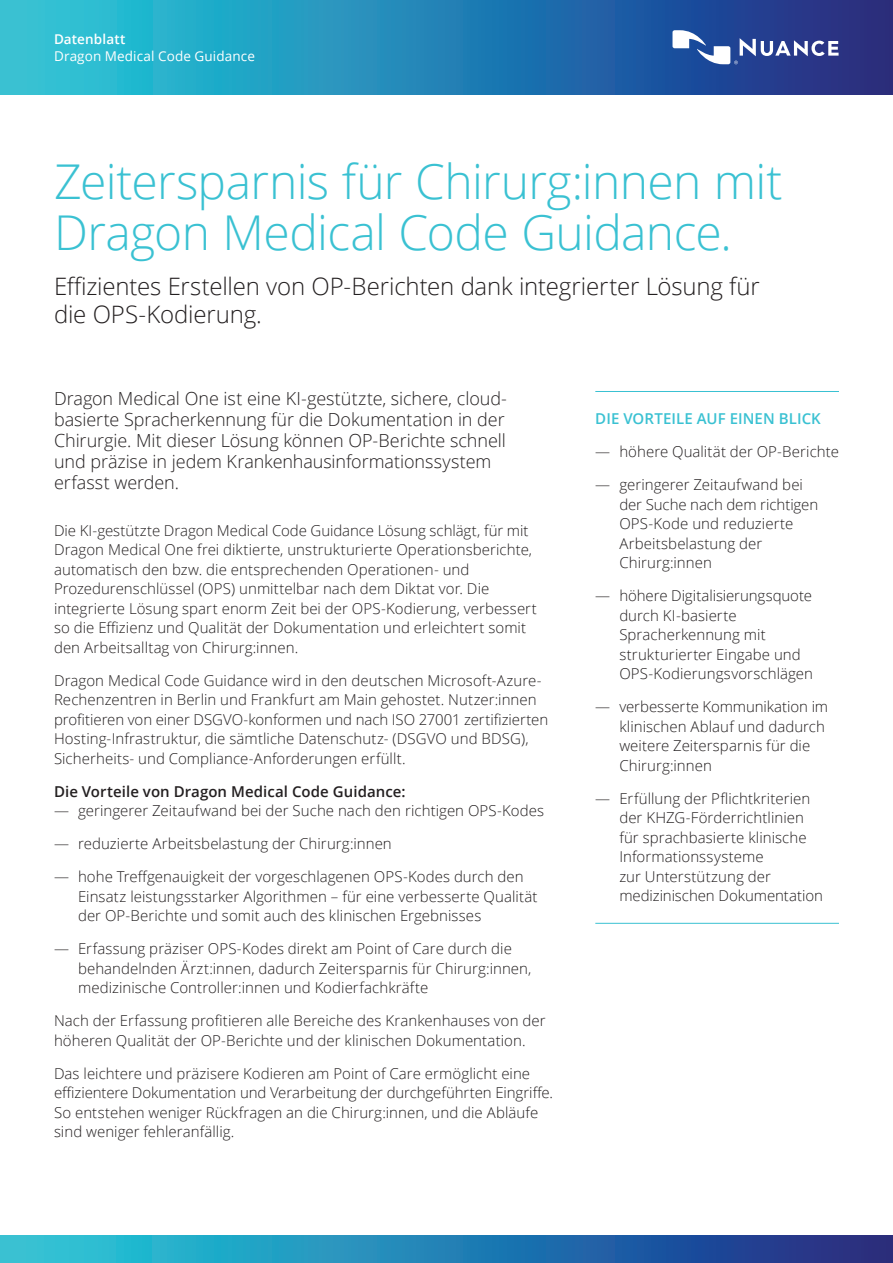
<style>
.page{position:relative;width:893px;height:1263px;background:#fff}
.page>*{position:absolute;margin:0;border:0;box-sizing:border-box;transform-origin:0 0}
.t1{font:300 48px/51px "Open Sans";letter-spacing:-.015em;color:#3ac1d2}
.t2{font:300 24px/28.5px "Open Sans";letter-spacing:-.005em;color:#231f20}
.t3{font:300 18px/21px "Open Sans";letter-spacing:-.005em;color:#231f20}
.t4{font:300 15px/19.5px "Open Sans";letter-spacing:.005em;color:#231f20}
.t5{font:600 15px "Open Sans";letter-spacing:.005em;color:#231f20}
.t6{font:600 15px "Open Sans";letter-spacing:.005em;color:#3ac1d2}
.t7{font:13.5px "Open Sans";letter-spacing:.01em;color:#fff}
.t8{font:600 13.5px "Open Sans";letter-spacing:.01em;color:#fff}
</style>
<div class="page">
<svg style="left:0;top:1236px;width:893px;height:27px;background:#247db1"></svg>
<svg style="left:0;top:0;width:893px;height:94px;background:#2481b3"></svg>
<svg style="left:672px;top:30px;width:167px;height:34px"></svg>
<hr style="left:595px;top:391px;width:244px;height:1px;background:#3ac1d2">
<hr style="left:595px;top:923px;width:244px;height:1px;background:#3ac1d2">
<p class="t8" style="left:54px;top:30px;width:73px">Datenblatt</p>
<p class="t7" style="left:54px;top:47px;width:202px">Dragon Medical Code Guidance</p>
<h1 class="t1" style="left:54px;top:155px;width:730px">Zeitersparnis für Chirurg:innen mit<br>Dragon Medical Code Guidance.</h1>
<h2 class="t2" style="left:54px;top:271px;width:707px">Effizientes Erstellen von OP-Berichten dank integrierter Lösung für die OPS-Kodierung.</h2>
<p class="t3" style="left:54px;top:388px;width:455px">Dragon Medical One ist eine KI-gestützte, sichere, cloud&shy;basierte Spracherkennung für die Dokumentation in der Chirurgie. Mit dieser Lösung können OP-Berichte schnell und präzise in jedem Krankenhausinformationssystem erfasst werden.</p>
<p class="t4" style="left:54px;top:520px;width:484px">Die KI-gestützte Dragon Medical Code Guidance Lösung schlägt, für mit Dragon Medical One frei diktierte, unstrukturierte Operationsberichte, automatisch den bzw. die entsprechenden Operationen- und Prozedurenschlüssel (OPS) unmittelbar nach dem Diktat vor. Die integrierte Lösung spart enorm Zeit bei der OPS-Kodierung, verbessert so die Effizienz und Qualität der Dokumentation und erleichtert somit den Arbeitsalltag von Chirurg:innen.</p>
<p class="t4" style="left:54px;top:670px;width:496px">Dragon Medical Code Guidance wird in den deutschen Microsoft-Azure-Rechenzentren in Berlin und Frankfurt am Main gehostet. Nutzer:innen profitieren von einer DSGVO-konformen und nach ISO 27001 zertifizierten Hosting-Infrastruktur, die sämtliche Datenschutz- (DSGVO und BDSG), Sicherheits- und Compliance-Anforderungen erfüllt.</p>
<p class="t5" style="left:54px;top:781px;width:353px">Die Vorteile von Dragon Medical Code Guidance:</p>
<p class="t4" style="left:54px;top:801px;width:492px">— geringerer Zeitaufwand bei der Suche nach den richtigen OPS-Kodes</p>
<p class="t4" style="left:54px;top:834px;width:339px">— reduzierte Arbeitsbelastung der Chirurg:innen</p>
<p class="t4" style="left:78px;top:867px;width:461px;text-indent:-24px">— hohe Treffgenauigkeit der vorgeschlagenen OPS-Kodes durch den<br>Einsatz leistungsstarker Algorithmen – für eine verbesserte Qualität der OP-Berichte und somit auch des klinischen Ergebnisses</p>
<p class="t4" style="left:78px;top:939px;width:455px;text-indent:-24px">— Erfassung präziser OPS-Kodes direkt am Point of Care durch die behandelnden Ärzt:innen, dadurch Zeitersparnis für Chirurg:innen, medizinische Controller:innen und Kodierfachkräfte</p>
<p class="t4" style="left:54px;top:1011px;width:493px">Nach der Erfassung profitieren alle Bereiche des Krankenhauses von der höheren Qualität der OP-Berichte und der klinischen Dokumentation.</p>
<p class="t4" style="left:54px;top:1063px;width:501px">Das leichtere und präzisere Kodieren am Point of Care ermöglicht eine effizientere Dokumentation und Verarbeitung der durchgeführten Eingriffe.<br>So entstehen weniger Rückfragen an die Chirurg:innen, und die Abläufe sind weniger fehleranfällig.</p>
<p class="t6" style="left:595px;top:408px;width:227px">DIE VORTEILE AUF EINEN BLICK</p>
<p class="t4" style="left:595px;top:442px;width:245px">— höhere Qualität der OP-Berichte</p>
<p class="t4" style="left:619px;top:475px;width:200px;text-indent:-24px">— geringerer Zeitaufwand bei der Suche nach dem richtigen<br>OPS-Kode und reduzierte<br>Arbeitsbelastung der<br>Chirurg:innen</p>
<p class="t4" style="left:619px;top:586px;width:195px;text-indent:-24px">— höhere Digitalisierungsquote durch KI-basierte<br>Spracherkennung mit strukturierter Eingabe und<br>OPS-Kodierungsvorschlägen</p>
<p class="t4" style="left:619px;top:697px;width:210px;text-indent:-24px">— verbesserte Kommunikation im klinischen Ablauf und dadurch weitere Zeitersparnis für die<br>Chirurg:innen</p>
<p class="t4" style="left:619px;top:788px;width:205px;text-indent:-24px">— Erfüllung der Pflichtkriterien der KHZG-Förderrichtlinien für sprachbasierte klinische<br>Informationssysteme<br>zur Unterstützung der medizinischen Dokumentation</p>
</div>
